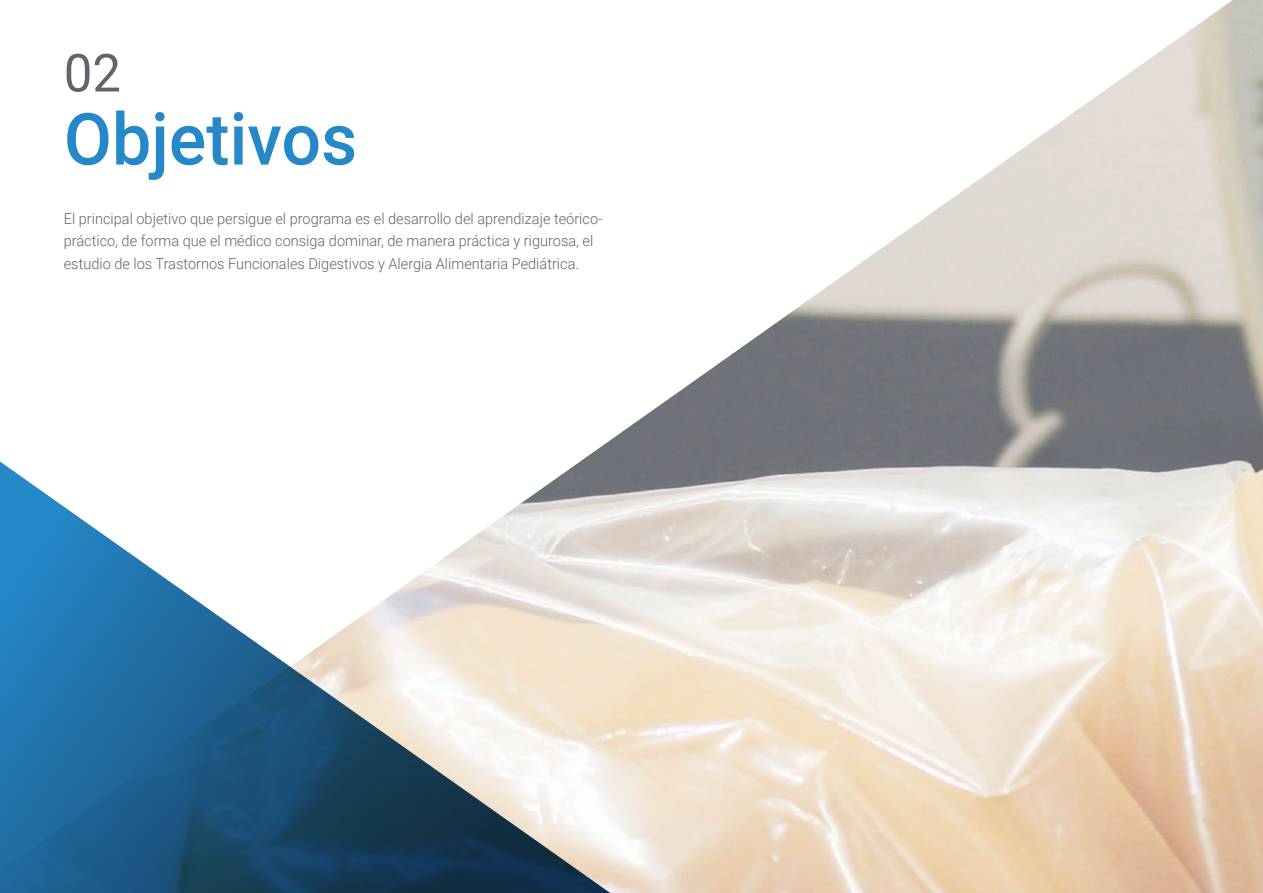
<style>
.page{position:relative;width:1263px;height:893px;background:#fff}
.page>*{position:absolute;margin:0;border:0;box-sizing:border-box;transform-origin:0 0}
.t1{font:500 72px "Roboto";color:#2488c9}
.t2{font:52.5px "Roboto";color:#61646a}
.t3{font:300 15px/22.5px "Roboto";color:#61646a}
</style>
<div class="page">
<img style="left:602px;top:0;width:661px;height:893px">
<svg style="left:0;top:446px;width:640px;height:447px"></svg>
<h2 class="t2" style="left:64px;top:36px;width:59px">02</h2>
<h1 class="t1" style="left:64px;top:89px;width:295px">Objetivos</h1>
<p class="t3" style="left:64px;top:207px;width:540px">El principal objetivo que persigue el programa es el desarrollo del aprendizaje teórico&shy;práctico, de forma que el médico consiga dominar, de manera práctica y rigurosa, el estudio de los Trastornos Funcionales Digestivos y Alergia Alimentaria Pediátrica.</p>
</div>
